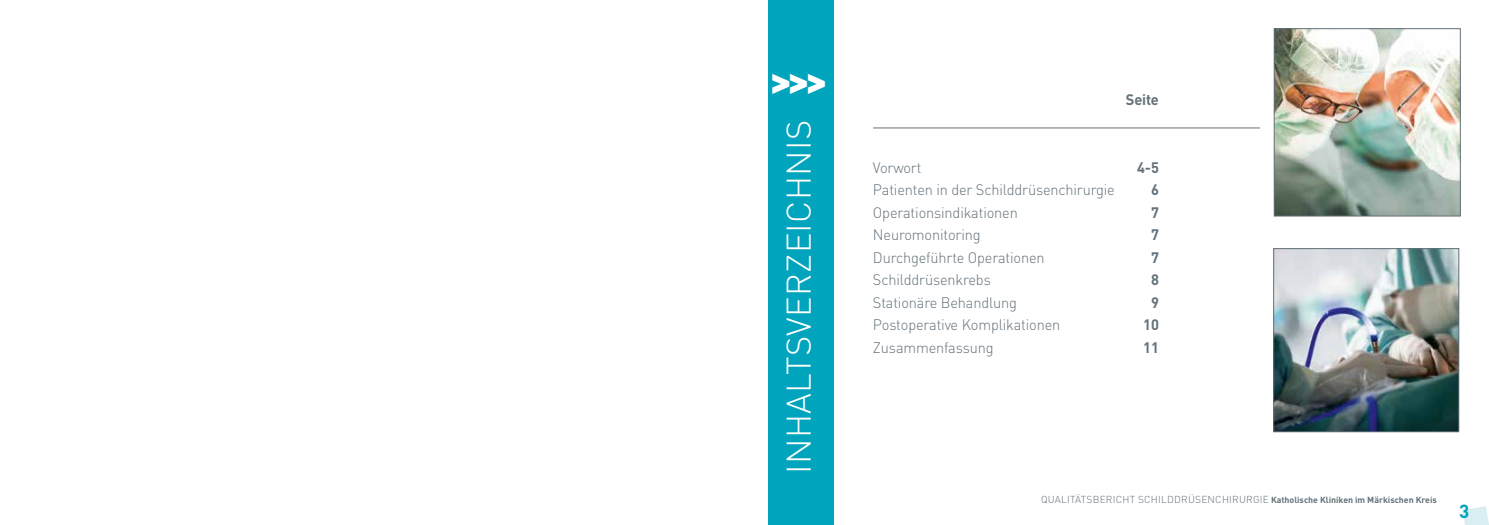
<style>
.page{position:relative;width:1489px;height:525px;background:#fff}
.page>*{position:absolute;margin:0;border:0;box-sizing:border-box;transform-origin:0 0}
.t1{font:900 37.5px "DIN Pro";color:#fff}
.t2{font:300 33.75px "DIN Pro";letter-spacing:.01em;color:#fff}
.t3{font:700 18.75px "DIN Pro";color:#00a4bd}
.t4{font:300 15px/22.5px "DIN Pro";letter-spacing:-.01em;color:#63717a}
.t5{font:700 15px/22.5px "DIN Pro";letter-spacing:-.01em;color:#63717a;text-align:right}
.t6{font:300 10px "DIN Pro";letter-spacing:.02em;color:#63717a}
.s1{font-weight:700;font-size:8.75px}
</style>
<div class="page">
<img style="left:1275px;top:30px;width:183px;height:184px">
<div style="left:1273px;top:28px;width:187px;height:188px;border:1px solid #63717a"></div>
<img style="left:1275px;top:250px;width:181px;height:180px">
<div style="left:1273px;top:248px;width:185px;height:184px;border:1px solid #63717a"></div>
<div style="left:768px;top:0;width:65px;height:524px;background:#00a4bd"></div>
<svg style="left:1462px;top:506px;width:26px;height:18px"></svg>
<hr style="left:873px;top:128px;width:386px;height:1px;background:#63717a">
<h1 class="t1" style="left:770px;top:56px;width:58px">&gt;&gt;&gt;</h1>
<h2 class="t2" style="left:775px;top:473px;width:355px;rotate:-90deg">INHALTSVERZEICHNIS</h2>
<p class="t5" style="left:1125px;top:88px;width:35px">Seite</p>
<p class="t4" style="left:873px;top:155px;width:243px">Vorwort<br>Patienten in der Schilddrüsenchirurgie<br>Operationsindikationen<br>Neuromonitoring<br>Durchgeführte Operationen<br>Schilddrüsenkrebs<br>Stationäre Behandlung<br>Postoperative Komplikationen<br>Zusammenfassung</p>
<p class="t5" style="left:1137px;top:155px;width:23px">4-5<br>6<br>7<br>7<br>7<br>8<br>9<br>10<br>11</p>
<p class="t6" style="left:1040px;top:492px;width:397px">QUALITÄTSBERICHT SCHILDDRÜSENCHIRURGIE <span class="s1">Katholische Kliniken im Märkischen Kreis</span></p>
<p class="t3" style="left:1458px;top:498px;width:12px">3</p>
</div>
